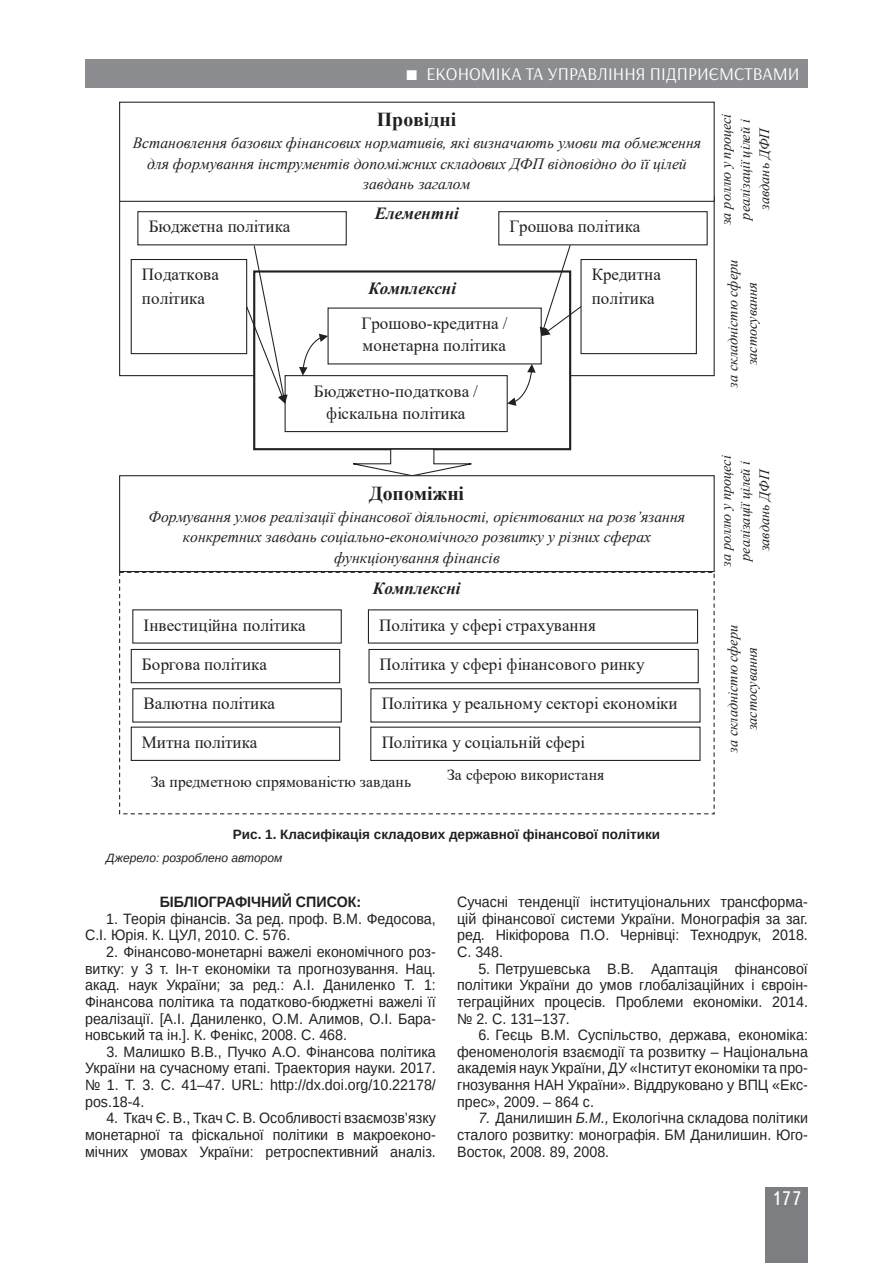
<style>
.page{position:relative;width:893px;height:1263px;background:#fff}
.page>*{position:absolute;margin:0;border:0;box-sizing:border-box;transform-origin:0 0}
.t1{font:700 19.8px "Times New Roman";color:#231f20}
.t2{font:19.5px "Ukrainian Text";color:#fff}
.t3{font:18px "Arsenal";color:#fff}
.t4{font:16.95px/22.2px "Times New Roman";color:#231f20}
.t5{font:italic 700 16.95px "Times New Roman";color:#231f20}
.t6{font:italic 15.6px/20.5px "Times New Roman";color:#231f20;text-align:center}
.t7{font:15.6px "Times New Roman";color:#231f20}
.t8{font:15px/16.6px "Arimo";color:#231f20;text-align:justify;scale:.95 1}
.t9{font:700 15px "Arimo";color:#231f20;scale:.95 1}
.t10{font:italic 14.25px/19.2px "Times New Roman";color:#231f20;text-align:center}
.t11{font:700 13.5px "Arimo";color:#231f20}
.t12{font:italic 12px "Arimo";color:#231f20}
.s1{font-style:italic}
</style>
<div class="page">
<div style="left:765px;top:1187px;width:43px;height:76px;background:#7c7e81"></div>
<div style="left:85px;top:59px;width:723px;height:29px;background:#8b8d90"></div>
<img style="left:120px;top:202px;width:594px;height:168px">
<div style="left:254px;top:271px;width:316px;height:178px;background:#fff"></div>
<div style="left:253px;top:270px;width:318px;height:180px;border:2px solid #231f20"></div>
<img style="left:255px;top:307px;width:314px;height:136px">
<div style="left:328px;top:308px;width:213px;height:56px;background:#fff"></div>
<div style="left:285px;top:376px;width:222px;height:56px;background:#fff"></div>
<div style="left:285px;top:375px;width:223px;height:57px;border:1px solid #231f20"></div>
<img style="left:286px;top:381px;width:221px;height:45px">
<img style="left:120px;top:579px;width:594px;height:229px">
<div style="left:138px;top:212px;width:208px;height:33px;background:#fff"></div>
<div style="left:137px;top:211px;width:210px;height:34px;border:1px solid #231f20"></div>
<img style="left:345px;top:217px;width:1px;height:22px">
<div style="left:131px;top:259px;width:116px;height:95px;background:#fff"></div>
<div style="left:131px;top:259px;width:116px;height:95px;border:1px solid #231f20"></div>
<img style="left:132px;top:265px;width:1px;height:83px">
<div style="left:581px;top:259px;width:115px;height:95px;background:#fff"></div>
<div style="left:580px;top:259px;width:117px;height:95px;border:1px solid #231f20"></div>
<img style="left:695px;top:265px;width:1px;height:83px">
<div style="left:499px;top:212px;width:208px;height:33px;background:#fff"></div>
<div style="left:498px;top:211px;width:210px;height:34px;border:1px solid #231f20"></div>
<img style="left:499px;top:217px;width:1px;height:22px">
<svg style="left:540px;top:244px;width:42px;height:92px"></svg>
<svg style="left:245px;top:244px;width:43px;height:160px"></svg>
<svg style="left:299px;top:334px;width:29px;height:42px"></svg>
<svg style="left:507px;top:364px;width:29px;height:42px"></svg>
<div style="left:133px;top:610px;width:208px;height:33px;background:#fff"></div>
<img style="left:133px;top:615px;width:208px;height:22px">
<div style="left:131px;top:649px;width:209px;height:34px;background:#fff"></div>
<div style="left:131px;top:649px;width:209px;height:34px;border:1px solid #231f20"></div>
<img style="left:132px;top:655px;width:207px;height:22px">
<div style="left:131px;top:727px;width:209px;height:33px;background:#fff"></div>
<div style="left:131px;top:727px;width:209px;height:34px;border:1px solid #231f20"></div>
<img style="left:132px;top:733px;width:207px;height:22px">
<div style="left:133px;top:689px;width:208px;height:33px;background:#fff"></div>
<div style="left:132px;top:688px;width:210px;height:34px;border:1px solid #231f20"></div>
<img style="left:133px;top:694px;width:208px;height:22px">
<div style="left:131px;top:768px;width:300px;height:37px;background:#fff"></div>
<div style="left:413px;top:761px;width:226px;height:35px;background:#fff"></div>
<div style="left:368px;top:610px;width:330px;height:33px;background:#fff"></div>
<div style="left:369px;top:649px;width:329px;height:34px;background:#fff"></div>
<div style="left:368px;top:649px;width:331px;height:34px;border:1px solid #231f20"></div>
<img style="left:369px;top:655px;width:329px;height:22px">
<div style="left:371px;top:689px;width:329px;height:33px;background:#fff"></div>
<div style="left:370px;top:688px;width:330px;height:34px;border:1px solid #231f20"></div>
<img style="left:371px;top:694px;width:328px;height:22px">
<div style="left:371px;top:727px;width:329px;height:33px;background:#fff"></div>
<div style="left:370px;top:727px;width:330px;height:34px;border:1px solid #231f20"></div>
<img style="left:371px;top:733px;width:328px;height:22px">
<svg style="left:352px;top:448px;width:130px;height:27px"></svg>
<img style="left:707px;top:101px;width:8px;height:139px">
<div style="left:120px;top:102px;width:594px;height:99px;background:#fff"></div>
<div style="left:119px;top:102px;width:596px;height:100px;border:1px solid #231f20"></div>
<img style="left:714px;top:250px;width:1px;height:127px">
<div style="left:119px;top:475px;width:596px;height:97px;border:1px solid #231f20"></div>
<img style="left:707px;top:475px;width:8px;height:110px">
<img style="left:714px;top:615px;width:1px;height:148px">
<p class="t3" style="left:426px;top:63px;width:375px">ЕКОНОМІКА ТА УПРАВЛІННЯ ПІДПРИЄМСТВАМИ</p>
<h1 class="t1" style="left:377px;top:105px;width:81px">Провідні</h1>
<p class="t6" style="left:133px;top:132px;width:570px">Встановлення базових фінансових нормативів, які визначають умови та обмеження для формування інструментів допоміжних складових ДФП відповідно до її цілей завдань загалом</p>
<p class="t5" style="left:375px;top:201px;width:86px">Елементні</p>
<p class="t4" style="left:149px;top:215px;width:143px">Бюджетна політика</p>
<p class="t4" style="left:142px;top:263px;width:79px;line-height:23.1px">Податкова політика</p>
<p class="t4" style="left:592px;top:263px;width:71px;line-height:23.1px">Кредитна політика</p>
<p class="t4" style="left:509px;top:215px;width:133px">Грошова політика</p>
<p class="t5" style="left:368px;top:277px;width:89px">Комплексні</p>
<p class="t4" style="left:362px;top:312px;width:148px">Грошово-кредитна / монетарна політика</p>
<p class="t4" style="left:314px;top:379px;width:166px;text-align:center">Бюджетно-податкова / фіскальна політика</p>
<h1 class="t1" style="left:369px;top:479px;width:97px">Допоміжні</h1>
<p class="t6" style="left:148px;top:506px;width:538px">Формування умов реалізації фінансової діяльності, орієнтованих на розв’язання конкретних завдань соціально-економічного розвитку у різних сферах функціонування фінансів</p>
<p class="t4" style="left:144px;top:613px;width:164px">Інвестиційна політика</p>
<p class="t4" style="left:142px;top:653px;width:127px">Боргова політика</p>
<p class="t4" style="left:144px;top:692px;width:133px">Валютна політика</p>
<p class="t4" style="left:142px;top:730px;width:117px">Митна політика</p>
<p class="t5" style="left:373px;top:577px;width:89px">Комплексні</p>
<p class="t4" style="left:379px;top:613px;width:218px">Політика у сфері страхування</p>
<p class="t4" style="left:380px;top:653px;width:266px">Політика у сфері фінансового ринку</p>
<p class="t4" style="left:382px;top:692px;width:297px">Політика у реальному секторі економіки</p>
<p class="t4" style="left:382px;top:730px;width:205px">Політика у соціальній сфері</p>
<p class="t7" style="left:151px;top:771px;width:262px">За предметною спрямованістю завдань</p>
<p class="t7" style="left:447px;top:763px;width:159px">За сферою використаня</p>
<p class="t11" style="left:233px;top:824px;width:429px">Рис. 1. Класифікація складових державної фінансової політики</p>
<p class="t12" style="left:106px;top:850px;width:178px">Джерело: розроблено автором</p>
<p class="t10" style="left:716px;top:225px;width:113px;rotate:-90deg">за роллю у процесі реалізації цілей і завдань ДФП</p>
<p class="t10" style="left:723px;top:388px;width:129px;rotate:-90deg">за складністю сфери застосування</p>
<p class="t10" style="left:716px;top:566px;width:113px;rotate:-90deg">за роллю у процесі реалізації цілей і завдань ДФП</p>
<p class="t10" style="left:723px;top:753px;width:129px;rotate:-90deg">за складністю сфери застосування</p>
<p class="t9" style="left:160px;top:891px;width:214px">БІБЛІОГРАФІЧНИЙ СПИСОК:</p>
<p class="t8" style="left:85px;top:910px;width:371px;text-indent:21px">1. Теорія фінансів. За ред. проф. В.М. Федосова,<br>С.І. Юрія. К. ЦУЛ, 2010. С. 576.</p>
<p class="t8" style="left:85px;top:943px;width:371px;text-indent:21px">2. Фінансово-монетарні важелі економічного роз&shy;витку: у 3 т. Ін-т економіки та прогнозування. Нац. акад. наук України; за ред.: А.І. Даниленко Т. 1:<br>Фінансова політика та податково-бюджетні важелі її реалізації. [А.І. Даниленко, О.М. Алимов, О.І. Бара&shy;новський та ін.]. К. Фенікс, 2008. С. 468.</p>
<p class="t8" style="left:85px;top:1043px;width:371px;text-indent:21px">3. Малишко В.В., Пучко А.О. Фінансова політика України на сучасному етапі. Траектория науки. 2017. № 1. Т. 3. С. 41–47. URL: http://dx.doi.org/10.22178/ pos.18-4.</p>
<p class="t8" style="left:85px;top:1110px;width:371px;text-indent:21px">4. Ткач Є. В., Ткач С. В. Особливості взаємозв’язку монетарної та фіскальної політики в макроеконо&shy;мічних умовах України: ретроспективний аналіз.</p>
<p class="t8" style="left:457px;top:893px;width:371px">Сучасні тенденції інституціональних трансформа&shy;цій фінансової системи України. Монографія за заг. ред. Нікіфорова П.О. Чернівці: Технодрук, 2018.<br>С. 348.</p>
<p class="t8" style="left:457px;top:960px;width:371px;text-indent:21px">5. Петрушевська В.В. Адаптація фінансової політики України до умов глобалізаційних і євроін&shy;теграційних процесів. Проблеми економіки. 2014. № 2. С. 131–137.</p>
<p class="t8" style="left:457px;top:1027px;width:371px;text-indent:21px">6. Геєць В.М. Суспільство, держава, економіка: феноменологія взаємодії та розвитку – Національна академія наук України, ДУ «Інститут економіки та про&shy;гнозування НАН України». Віддруковано у ВПЦ «Екс&shy;прес», 2009. – 864 с.</p>
<p class="t8" style="left:457px;top:1110px;width:371px;text-indent:21px"><span class="s1">7.</span> Данилишин <span class="s1">Б.М.,</span> Екологічна складова політики сталого розвитку: монографія. БМ Данилишин. Юго-Восток, 2008. 89, 2008.</p>
<h2 class="t2" style="left:771px;top:1188px;width:32px">177</h2>
</div>
